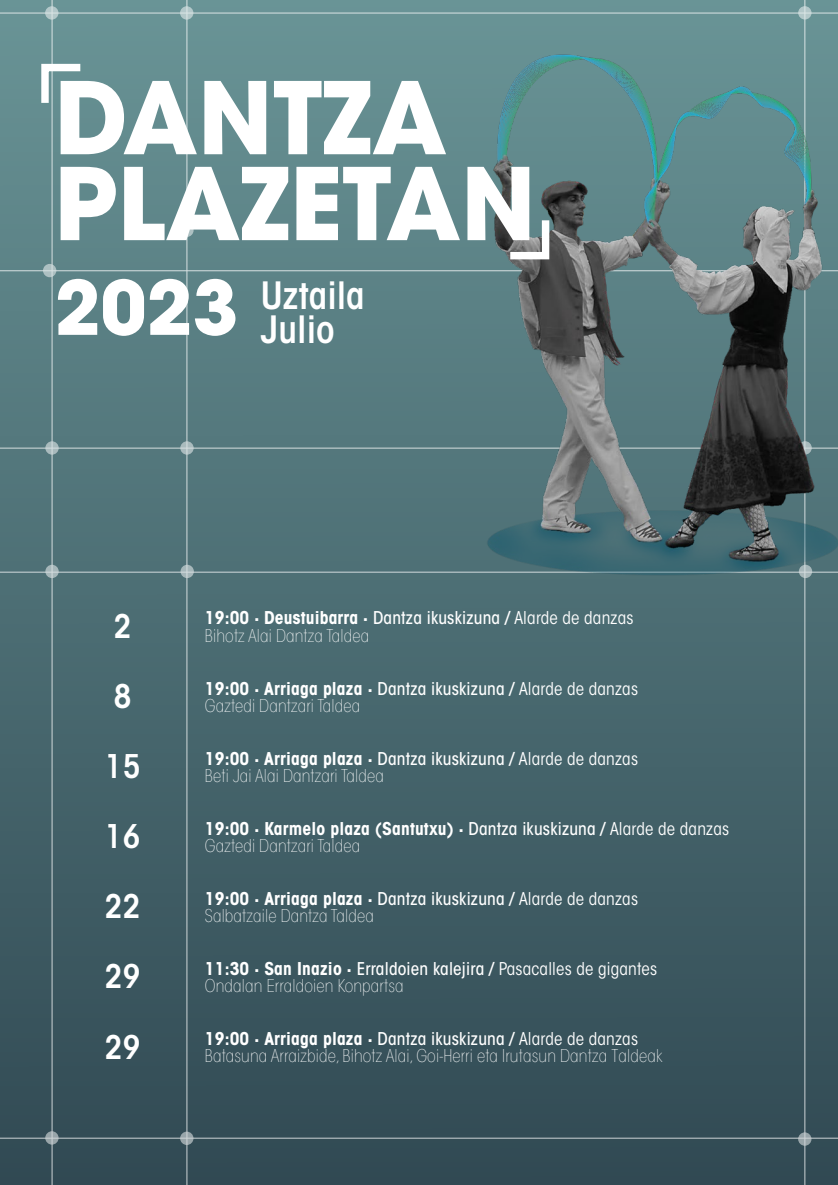
<style>
.page{position:relative;width:838px;height:1185px;background:#fff}
.page>*{position:absolute;margin:0;border:0;box-sizing:border-box;transform-origin:0 0}
.t1{font:700 99.05px/85.8px "ITC Avant Garde Std";color:#fff}
.t2{font:600 condensed 37.27px/34.1px "ITC Avant Garde Std";color:#fff}
.t3{font:600 condensed 32.38px/70px "ITC Avant Garde Std";letter-spacing:.01em;color:#fff}
.t4{font:200 condensed 17.5px/17.5px "ITC Avant Garde Std";letter-spacing:.01em;color:#fff}
.t5{font:700 condensed 17.5px/17.5px "ITC Avant Garde Std";letter-spacing:.01em;color:#fff}
.s1{font-weight:700}
.s2{font-weight:500}
.s3{font-weight:400}
.s4{font-weight:200}
</style>
<div class="page">
<div style="left:0;top:0;width:837px;height:1184px;background:linear-gradient(to bottom,#6a9496,#314a54)"></div>
<hr style="left:187px;top:0;width:1px;height:1184px;background:#fff">
<hr style="left:52px;top:0;width:1px;height:1184px;background:#fff">
<hr style="left:804px;top:0;width:1px;height:1184px;background:#fff">
<hr style="left:0;top:448px;width:837px;height:1px;background:#fff">
<hr style="left:0;top:572px;width:837px;height:1px;background:#fff">
<hr style="left:0;top:270px;width:837px;height:1px;background:#fff">
<hr style="left:0;top:13px;width:837px;height:1px;background:#fff">
<hr style="left:0;top:1137px;width:837px;height:1px;background:#fff">
<svg style="left:798px;top:1132px;width:13px;height:13px"></svg>
<svg style="left:180px;top:1131px;width:13px;height:13px"></svg>
<svg style="left:180px;top:441px;width:14px;height:13px"></svg>
<svg style="left:180px;top:223px;width:13px;height:14px"></svg>
<svg style="left:180px;top:6px;width:13px;height:14px"></svg>
<svg style="left:45px;top:1131px;width:14px;height:13px"></svg>
<svg style="left:45px;top:441px;width:14px;height:13px"></svg>
<svg style="left:45px;top:564px;width:14px;height:14px"></svg>
<svg style="left:180px;top:564px;width:14px;height:14px"></svg>
<svg style="left:43px;top:264px;width:13px;height:13px"></svg>
<svg style="left:45px;top:6px;width:13px;height:14px"></svg>
<img style="left:471px;top:0;width:366px;height:665px">
<svg style="left:38px;top:60px;width:50px;height:50px"></svg>
<svg style="left:502px;top:213px;width:51px;height:50px"></svg>
<h1 class="t1" style="left:54px;top:74px;width:483px">DANTZA<br>PLAZETAN</h1>
<h2 class="t2" style="left:55px;top:278px;width:311px;text-indent:206px">Uztaila<br><sup>2023</sup> Julio</h2>
<h3 class="t3" style="left:114px;top:591px;width:19px">2<br>8</h3>
<h3 class="t3" style="left:105px;top:731px;width:37px">15<br>16</h3>
<h3 class="t3" style="left:105px;top:871px;width:37px;text-align:justify">22<br>29<br>29</h3>
<p class="t4" style="left:205px;top:609px;width:430px"><span class="s1">19:00 · Deustuibarra ·</span> <span class="s2">Dantza ikuskizuna /</span> <span class="s3">Alarde de danzas<br></span>Bihotz Alai Dantza Taldea</p>
<p class="t4" style="left:205px;top:679px;width:434px"><span class="s1">19:00 · Arriaga plaza ·</span> <span class="s2">Dantza ikuskizuna /</span> <span class="s3">Alarde de danzas<br></span>Gaztedi Dantzari Taldea</p>
<p class="t4" style="left:205px;top:749px;width:434px"><span class="s1">19:00 · Arriaga plaza ·</span> <span class="s2">Dantza ikuskizuna /</span> <span class="s3">Alarde de danzas<br></span>Beti Jai Alai Dantzari Taldea</p>
<p class="t5" style="left:205px;top:819px;width:525px">19:00 · Karmelo plaza (Santutxu) · <span class="s2">Dantza ikuskizuna /</span> <span class="s3">Alarde de danzas<br></span><span class="s4">Gaztedi Dantzari Taldea</span></p>
<p class="t4" style="left:205px;top:889px;width:434px"><span class="s1">19:00 · Arriaga plaza ·</span> <span class="s2">Dantza ikuskizuna /</span> <span class="s3">Alarde de danzas<br></span>Salbatzaile Dantza Taldea</p>
<p class="t4" style="left:205px;top:959px;width:453px"><span class="s1">11:30 · San Inazio ·</span> <span class="s2">Erraldoien kalejira /</span> <span class="s3">Pasacalles de gigantes<br></span>Ondalan Erraldoien Konpartsa</p>
<p class="t4" style="left:205px;top:1029px;width:459px"><span class="s1">19:00 · Arriaga plaza ·</span> <span class="s2">Dantza ikuskizuna /</span> <span class="s3">Alarde de danzas<br></span>Batasuna Arraizbide, Bihotz Alai, Goi-Herri eta Irutasun Dantza Taldeak</p>
</div>
